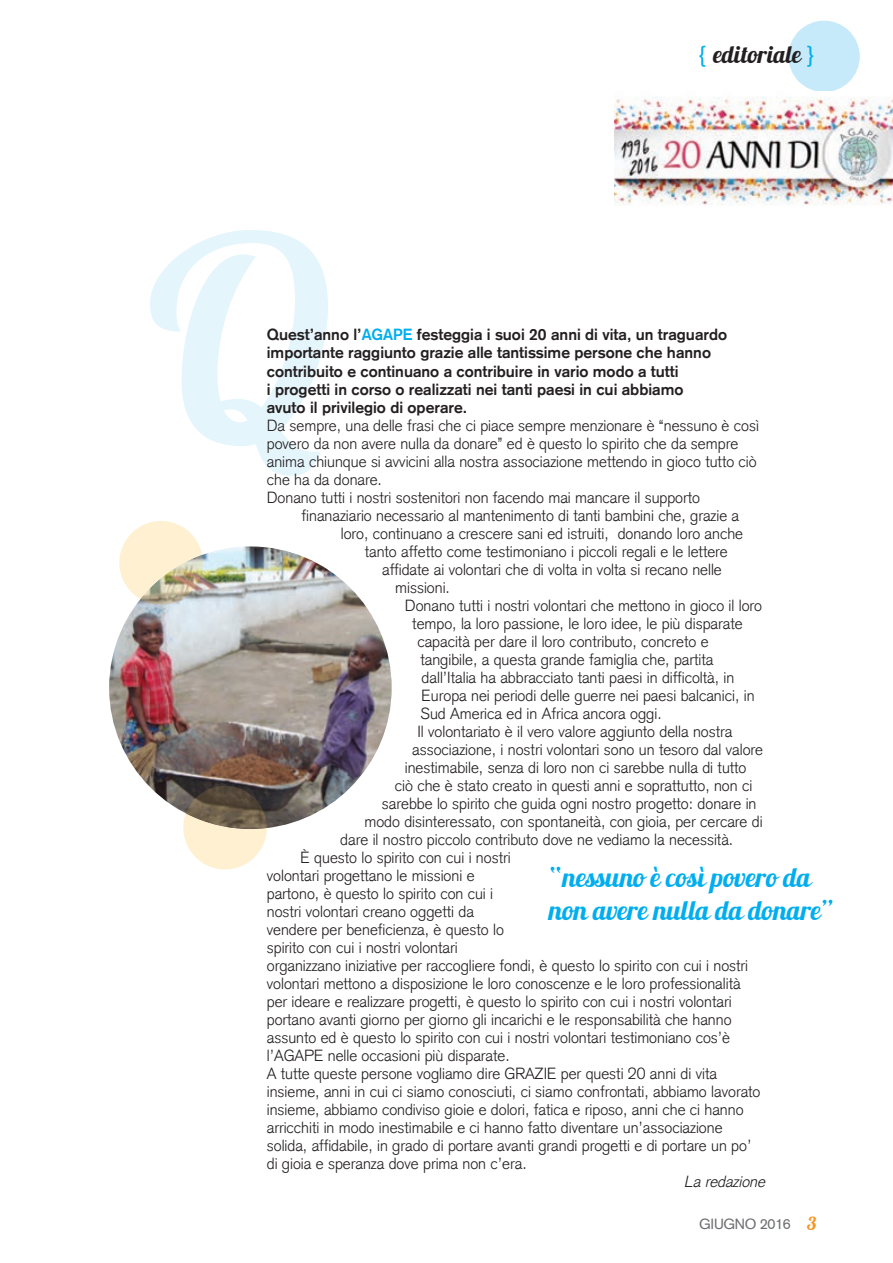
<style>
.page{position:relative;width:893px;height:1263px;background:#fff}
.page>*{position:absolute;margin:0;border:0;box-sizing:border-box;transform-origin:0 0}
.t1{font:27px/33px "Lobster 1.3";color:#00aeef}
.t2{font:24px "Lobster 1.3";color:#231f20}
.t3{font:300 15.75px/18px "Akzidenz Grotesk";color:#231f20}
.t4{font:700 15.75px/18px "Akzidenz Grotesk";color:#231f20}
.t5{font:italic 300 15.75px "Akzidenz Grotesk";color:#231f20}
.t6{font:14.4px "Akzidenz Grotesk";letter-spacing:-.02em;color:#6c6d70}
.s1{font-family:"Akzidenz Grotesk";color:#00aeef}
.s2{color:#00aeef}
.s3{font-family:"Lobster 1.3";font-size:18px;color:#f7931d}
</style>
<div class="page">
<svg style="left:150px;top:230px;width:178px;height:246px"></svg>
<svg style="left:788px;top:21px;width:72px;height:70px"></svg>
<img style="left:109px;top:546px;width:283px;height:283px;border-radius:141px">
<svg style="left:119px;top:521px;width:83px;height:78px"></svg>
<img style="left:140px;top:555px;width:63px;height:49px">
<svg style="left:183px;top:813px;width:84px;height:57px"></svg>
<img style="left:186px;top:786px;width:81px;height:43px">
<img style="left:614px;top:97px;width:279px;height:108px">
<h2 class="t2" style="left:699px;top:39px;width:117px"><span class="s1">{</span> editoriale <span class="s1">}</span></h2>
<p class="t4" style="left:267px;top:326px;width:462px">Quest’anno l’<span class="s2">AGAPE</span> festeggia i suoi 20 anni di vita, un traguardo importante raggiunto grazie alle tantissime persone che hanno contribuito e continuano a contribuire in vario modo a tutti<br>i progetti in corso o realizzati nei tanti paesi in cui abbiamo<br>avuto il privilegio di operare.</p>
<p class="t3" style="left:267px;top:416px;width:494px">Da sempre, una delle frasi che ci piace sempre menzionare è “nessuno è così povero da non avere nulla da donare” ed è questo lo spirito che da sempre anima chiunque si avvicini alla nostra associazione mettendo in gioco tutto ciò che ha da donare.<br>Donano tutti i nostri sostenitori non facendo mai mancare il supporto</p>
<p class="t3" style="left:302px;top:506px;width:439px">finanaziario necessario al mantenimento di tanti bambini che, grazie a</p>
<p class="t3" style="left:341px;top:524px;width:404px">loro, continuano a crescere sani ed istruiti, donando loro anche</p>
<p class="t3" style="left:365px;top:542px;width:365px">tanto affetto come testimoniano i piccoli regali e le lettere</p>
<p class="t3" style="left:382px;top:560px;width:341px">affidate ai volontari che di volta in volta si recano nelle</p>
<p class="t3" style="left:395px;top:578px;width:56px">missioni.</p>
<p class="t3" style="left:405px;top:596px;width:359px">Donano tutti i nostri volontari che mettono in gioco il loro</p>
<p class="t3" style="left:412px;top:614px;width:332px">tempo, la loro passione, le loro idee, le più disparate</p>
<p class="t3" style="left:417px;top:632px;width:293px">capacità per dare il loro contributo, concreto e</p>
<p class="t3" style="left:420px;top:650px;width:294px">tangibile, a questa grande famiglia che, partita</p>
<p class="t3" style="left:422px;top:668px;width:314px">dall’Italia ha abbracciato tanti paesi in difficoltà, in</p>
<p class="t3" style="left:422px;top:686px;width:334px">Europa nei periodi delle guerre nei paesi balcanici, in</p>
<p class="t3" style="left:420px;top:704px;width:243px">Sud America ed in Africa ancora oggi.</p>
<p class="t3" style="left:417px;top:722px;width:317px">Il volontariato è il vero valore aggiunto della nostra</p>
<p class="t3" style="left:412px;top:740px;width:352px">associazione, i nostri volontari sono un tesoro dal valore</p>
<p class="t3" style="left:405px;top:758px;width:343px">inestimabile, senza di loro non ci sarebbe nulla di tutto</p>
<p class="t3" style="left:395px;top:776px;width:359px">ciò che è stato creato in questi anni e soprattutto, non ci</p>
<p class="t3" style="left:382px;top:794px;width:376px">sarebbe lo spirito che guida ogni nostro progetto: donare in</p>
<p class="t3" style="left:364px;top:812px;width:400px">modo disinteressato, con spontaneità, con gioia, per cercare di</p>
<p class="t3" style="left:340px;top:830px;width:394px">dare il nostro piccolo contributo dove ne vediamo la necessità.</p>
<p class="t3" style="left:301px;top:848px;width:212px">È questo lo spirito con cui i nostri</p>
<p class="t3" style="left:267px;top:866px;width:209px">volontari progettano le missioni e</p>
<p class="t3" style="left:267px;top:884px;width:228px">partono, è questo lo spirito con cui i</p>
<p class="t3" style="left:267px;top:902px;width:209px">nostri volontari creano oggetti da</p>
<p class="t3" style="left:267px;top:920px;width:239px">vendere per beneficienza, è questo lo</p>
<p class="t3" style="left:267px;top:938px;width:192px">spirito con cui i nostri volontari</p>
<p class="t3" style="left:267px;top:956px;width:483px">organizzano iniziative per raccogliere fondi, è questo lo spirito con cui i nostri</p>
<p class="t3" style="left:267px;top:974px;width:475px">volontari mettono a disposizione le loro conoscenze e le loro professionalità</p>
<p class="t3" style="left:267px;top:992px;width:466px">per ideare e realizzare progetti, è questo lo spirito con cui i nostri volontari</p>
<p class="t3" style="left:267px;top:1010px;width:466px">portano avanti giorno per giorno gli incarichi e le responsabilità che hanno</p>
<p class="t3" style="left:267px;top:1028px;width:465px">assunto ed è questo lo spirito con cui i nostri volontari testimoniano cos’è</p>
<p class="t3" style="left:267px;top:1046px;width:245px">l’AGAPE nelle occasioni più disparate.</p>
<p class="t3" style="left:267px;top:1064px;width:452px">A tutte queste persone vogliamo dire GRAZIE per questi 20 anni di vita</p>
<p class="t3" style="left:267px;top:1082px;width:495px">insieme, anni in cui ci siamo conosciuti, ci siamo confrontati, abbiamo lavorato</p>
<p class="t3" style="left:267px;top:1100px;width:478px">insieme, abbiamo condiviso gioie e dolori, fatica e riposo, anni che ci hanno</p>
<p class="t3" style="left:267px;top:1118px;width:457px">arricchiti in modo inestimabile e ci hanno fatto diventare un’associazione</p>
<p class="t3" style="left:267px;top:1136px;width:486px">solida, affidabile, in grado di portare avanti grandi progetti e di portare un po’</p>
<p class="t3" style="left:267px;top:1154px;width:261px">di gioia e speranza dove prima non c’era.</p>
<p class="t5" style="left:684px;top:1172px;width:87px">La redazione</p>
<p class="t6" style="left:699px;top:1216px;width:119px">GIUGNO 2016 <span class="s3">3</span></p>
<h1 class="t1" style="left:549px;top:861px;width:287px">“nessuno è così povero da non avere nulla da donare”</h1>
</div>
